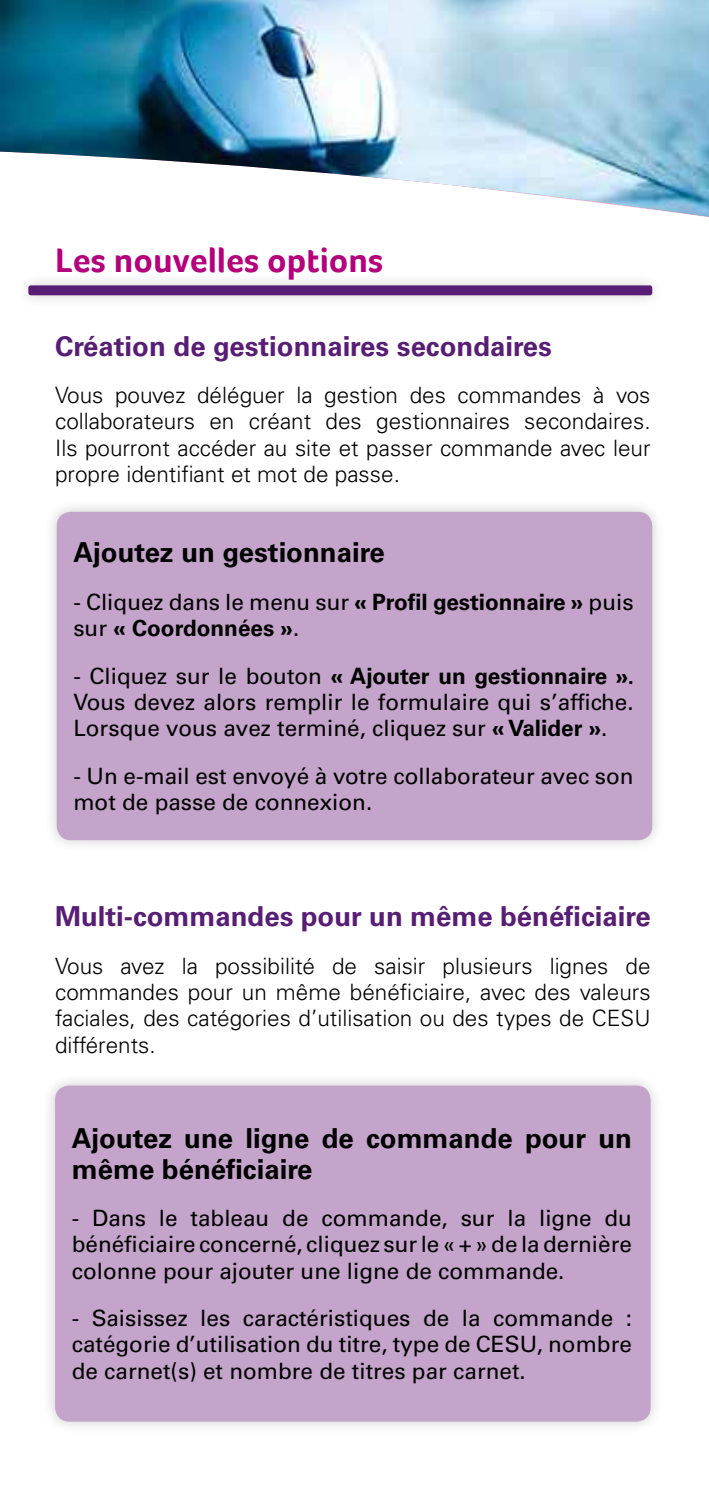
<style>
.page{position:relative;width:709px;height:1489px;background:#fff}
.page>*{position:absolute;margin:0;border:0;box-sizing:border-box;transform-origin:0 0}
.t1{font:700 35px "Foco";color:#b4007c}
.t2{font:700 27.5px "Univers LT Std";color:#581d74}
.t3{font:700 27.5px/30px "Univers LT Std";color:#000}
.t4{font:22.5px/26.2px "Univers LT Std";color:#000;text-align:justify}
.t5{font:300 22.5px/26.2px "Univers LT Std";color:#000;text-align:justify}
.t6{font:700 22.5px/26.2px "Univers LT Std";color:#000}
.s1{font-weight:400}
.s2{font-weight:700}
</style>
<div class="page">
<img style="left:0;top:0;width:709px;height:217px">
<div style="left:15px;top:271px;width:649px;height:38px;background:#000;opacity:.2"></div>
<div style="left:28px;top:285px;width:624px;height:10px;background:#581d74;border-radius:2px"></div>
<div style="left:41px;top:1071px;width:623px;height:364px;background:#000;opacity:.2"></div>
<div style="left:55px;top:1085px;width:595px;height:336px;background:#c4a4ca;border-radius:14px"></div>
<div style="left:43px;top:498px;width:623px;height:355px;background:#000;opacity:.2"></div>
<div style="left:57px;top:512px;width:595px;height:328px;background:#c4a4ca;border-radius:14px"></div>
<h1 class="t1" style="left:55px;top:240px;width:330px">Les nouvelles options</h1>
<p class="t2" style="left:55px;top:330px;width:498px">Création de gestionnaires secondaires</p>
<p class="t5" style="left:55px;top:382px;width:597px">Vous pouvez déléguer la gestion des commandes à vos collaborateurs en créant des gestionnaires secondaires.<br>Ils pourront accéder au site et passer commande avec leur propre identifiant et mot de passe.</p>
<p class="t3" style="left:73px;top:537px;width:313px">Ajoutez un gestionnaire</p>
<p class="t6" style="left:73px;top:588px;width:561px"><span class="s1">- Cliquez dans le menu sur</span> « Profil gestionnaire » <span class="s1">puis sur</span> « Coordonnées »<span class="s1">.</span></p>
<p class="t4" style="left:73px;top:662px;width:562px">- Cliquez sur le bouton <span class="s2">« Ajouter un gestionnaire ».<br></span>Vous devez alors remplir le formulaire qui s’affiche.<br>Lorsque vous avez terminé, cliquez sur <span class="s2">« Valider »</span>.</p>
<p class="t4" style="left:73px;top:762px;width:562px">- Un e-mail est envoyé à votre collaborateur avec son mot de passe de connexion.</p>
<p class="t2" style="left:55px;top:900px;width:597px">Multi-commandes pour un même bénéficiaire</p>
<p class="t5" style="left:55px;top:952px;width:597px">Vous avez la possibilité de saisir plusieurs lignes de commandes pour un même bénéficiaire, avec des valeurs faciales, des catégories d’utilisation ou des types de CESU différents.</p>
<p class="t3" style="left:72px;top:1123px;width:561px">Ajoutez une ligne de commande pour un même bénéficiaire</p>
<p class="t4" style="left:72px;top:1204px;width:562px">- Dans le tableau de commande, sur la ligne du bénéficiaire concerné, cliquez sur le « + » de la dernière colonne pour ajouter une ligne de commande.</p>
<p class="t4" style="left:72px;top:1304px;width:562px">- Saisissez les caractéristiques de la commande : catégorie d’utilisation du titre, type de CESU, nombre de carnet(s) et nombre de titres par carnet.</p>
</div>
